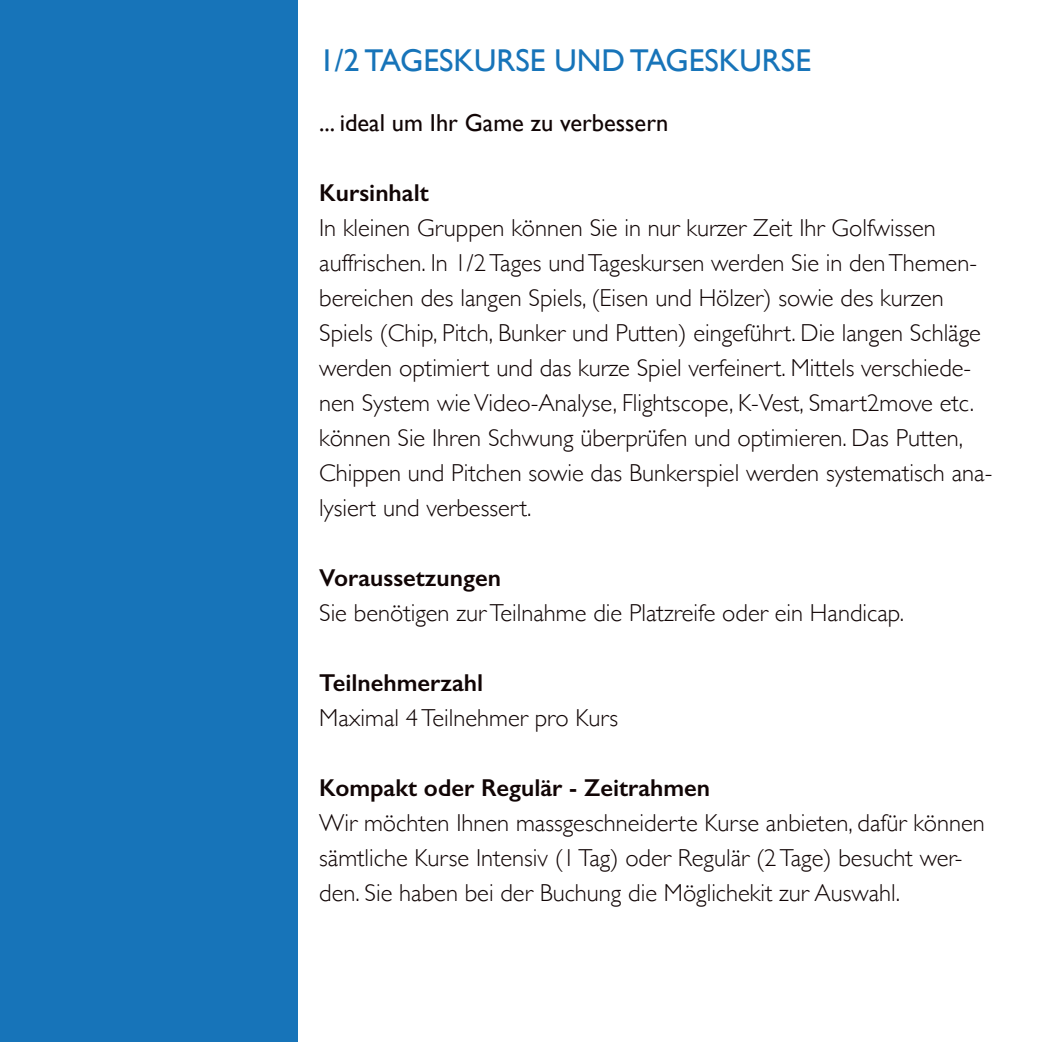
<style>
.page{position:relative;width:1042px;height:1042px;background:#fff}
.page>*{position:absolute;margin:0;border:0;box-sizing:border-box;transform-origin:0 0}
.t1{font:31.5px "Gill Sans";color:#1774b9}
.t2{font:300 24.5px/35px "Gill Sans";color:#110505}
.t3{font:600 24.5px "Gill Sans";color:#110505}
.t4{font:24.5px "Gill Sans";color:#110505}
</style>
<div class="page">
<div style="left:0;top:0;width:298px;height:1042px;background:#1774b9"></div>
<p class="t1" style="left:319px;top:42px;width:493px">1/2 TAGESKURSE UND TAGESKURSE</p>
<p class="t4" style="left:319px;top:108px;width:351px">... ideal um Ihr Game zu verbessern</p>
<p class="t3" style="left:319px;top:178px;width:111px">Kursinhalt</p>
<p class="t2" style="left:319px;top:209px;width:674px">In kleinen Gruppen können Sie in nur kurzer Zeit Ihr Golfwissen auffrischen. In 1/2 Tages und Tageskursen werden Sie in den Themen&shy;bereichen des langen Spiels, (Eisen und Hölzer) sowie des kurzen Spiels (Chip, Pitch, Bunker und Putten) eingeführt. Die langen Schläge werden optimiert und das kurze Spiel verfeinert. Mittels verschiede&shy;nen System wie Video-Analyse, Flightscope, K-Vest, Smart2move etc. können Sie Ihren Schwung überprüfen und optimieren. Das Putten, Chippen und Pitchen sowie das Bunkerspiel werden systematisch ana&shy;lysiert und verbessert.</p>
<p class="t3" style="left:319px;top:563px;width:183px">Voraussetzungen</p>
<p class="t2" style="left:319px;top:594px;width:586px">Sie benötigen zur Teilnahme die Platzreife oder ein Handicap.</p>
<p class="t3" style="left:319px;top:668px;width:165px">Teilnehmerzahl</p>
<p class="t2" style="left:319px;top:699px;width:301px">Maximal 4 Teilnehmer pro Kurs</p>
<p class="t3" style="left:319px;top:773px;width:392px">Kompakt oder Regulär - Zeitrahmen</p>
<p class="t2" style="left:319px;top:804px;width:667px">Wir möchten Ihnen massgeschneiderte Kurse anbieten, dafür können sämtliche Kurse Intensiv (1 Tag) oder Regulär (2 Tage) besucht wer&shy;den. Sie haben bei der Buchung die Möglichekit zur Auswahl.</p>
</div>
